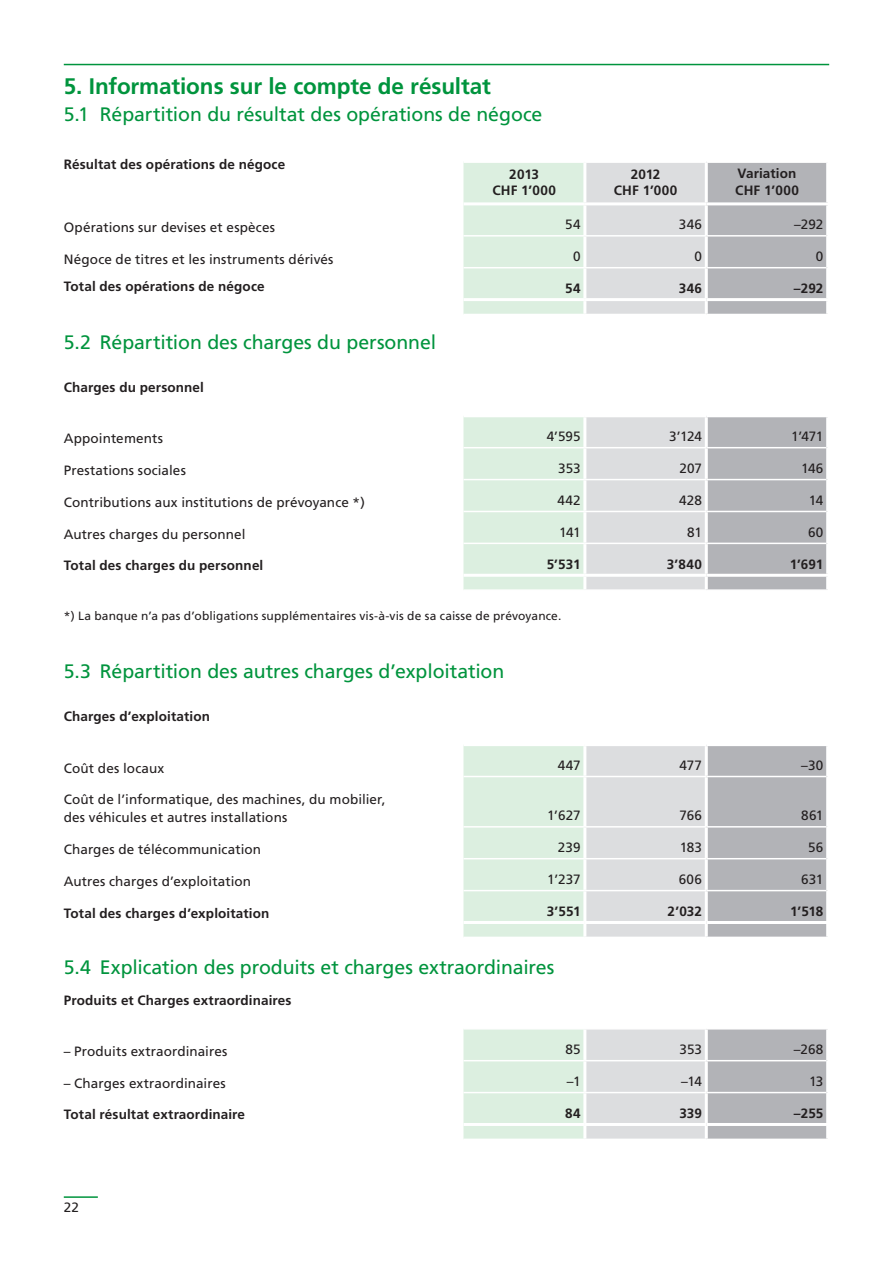
<style>
.page{position:relative;width:893px;height:1263px;background:#fff}
.page>*{position:absolute;margin:0;border:0;box-sizing:border-box;transform-origin:0 0}
.t1{font:700 22.5px "Frutiger";letter-spacing:-.005em;color:#00943d}
.t2{font:19.5px "Frutiger";letter-spacing:-.005em;color:#00943d}
.t3{font:13.5px/18px "Frutiger";letter-spacing:.005em;color:#231f20}
.t4{font:700 13.5px/16.5px "Frutiger";letter-spacing:.01em;color:#231f20;text-align:center}
.t5{font:12px "Frutiger";letter-spacing:.015em;color:#231f20}
</style>
<div class="page">
<hr style="left:64px;top:1196px;width:34px;height:2px;background:#00943d">
<hr style="left:64px;top:64px;width:765px;height:1px;background:#00943d">
<svg style="left:463px;top:163px;width:365px;height:151px;background:#cfd6d3"></svg>
<hr style="left:463px;top:235px;width:122px;height:2px;background:#fff">
<hr style="left:585px;top:235px;width:121px;height:2px;background:#fff">
<hr style="left:706px;top:235px;width:120px;height:2px;background:#fff">
<hr style="left:463px;top:267px;width:122px;height:1px;background:#fff">
<hr style="left:585px;top:267px;width:121px;height:1px;background:#fff">
<hr style="left:706px;top:267px;width:120px;height:1px;background:#fff">
<hr style="left:463px;top:202px;width:122px;height:3px;background:#fff">
<hr style="left:585px;top:202px;width:121px;height:3px;background:#fff">
<hr style="left:706px;top:202px;width:123px;height:3px;background:#fff">
<hr style="left:463px;top:298px;width:122px;height:3px;background:#fff">
<hr style="left:585px;top:298px;width:121px;height:3px;background:#fff">
<hr style="left:706px;top:298px;width:123px;height:3px;background:#fff">
<svg style="left:463px;top:417px;width:365px;height:172px;background:#cfd6d3"></svg>
<hr style="left:463px;top:447px;width:122px;height:1px;background:#fff">
<hr style="left:585px;top:447px;width:121px;height:1px;background:#fff">
<hr style="left:706px;top:447px;width:120px;height:1px;background:#fff">
<hr style="left:463px;top:479px;width:122px;height:1px;background:#fff">
<hr style="left:585px;top:479px;width:121px;height:1px;background:#fff">
<hr style="left:706px;top:479px;width:120px;height:1px;background:#fff">
<hr style="left:463px;top:574px;width:122px;height:3px;background:#fff">
<hr style="left:585px;top:574px;width:121px;height:3px;background:#fff">
<hr style="left:706px;top:574px;width:123px;height:3px;background:#fff">
<hr style="left:463px;top:543px;width:122px;height:1px;background:#fff">
<hr style="left:585px;top:543px;width:121px;height:1px;background:#fff">
<hr style="left:706px;top:543px;width:120px;height:1px;background:#fff">
<hr style="left:463px;top:511px;width:122px;height:1px;background:#fff">
<hr style="left:585px;top:511px;width:121px;height:1px;background:#fff">
<hr style="left:706px;top:511px;width:120px;height:1px;background:#fff">
<svg style="left:463px;top:1029px;width:365px;height:109px;background:#cfd6d3"></svg>
<hr style="left:463px;top:1123px;width:122px;height:3px;background:#fff">
<hr style="left:585px;top:1123px;width:121px;height:3px;background:#fff">
<hr style="left:706px;top:1123px;width:123px;height:3px;background:#fff">
<hr style="left:463px;top:1092px;width:122px;height:1px;background:#fff">
<hr style="left:585px;top:1092px;width:121px;height:1px;background:#fff">
<hr style="left:706px;top:1092px;width:120px;height:1px;background:#fff">
<hr style="left:463px;top:1060px;width:122px;height:1px;background:#fff">
<hr style="left:585px;top:1060px;width:121px;height:1px;background:#fff">
<hr style="left:706px;top:1060px;width:120px;height:1px;background:#fff">
<svg style="left:463px;top:746px;width:365px;height:191px;background:#cfd6d3"></svg>
<hr style="left:463px;top:776px;width:122px;height:1px;background:#fff">
<hr style="left:585px;top:776px;width:121px;height:1px;background:#fff">
<hr style="left:706px;top:776px;width:120px;height:1px;background:#fff">
<hr style="left:463px;top:826px;width:122px;height:1px;background:#fff">
<hr style="left:585px;top:826px;width:121px;height:1px;background:#fff">
<hr style="left:706px;top:826px;width:120px;height:1px;background:#fff">
<hr style="left:463px;top:921px;width:122px;height:3px;background:#fff">
<hr style="left:585px;top:921px;width:121px;height:3px;background:#fff">
<hr style="left:706px;top:921px;width:123px;height:3px;background:#fff">
<hr style="left:463px;top:890px;width:122px;height:1px;background:#fff">
<hr style="left:585px;top:890px;width:121px;height:1px;background:#fff">
<hr style="left:706px;top:890px;width:120px;height:1px;background:#fff">
<hr style="left:463px;top:858px;width:122px;height:1px;background:#fff">
<hr style="left:585px;top:858px;width:121px;height:1px;background:#fff">
<hr style="left:706px;top:858px;width:120px;height:1px;background:#fff">
<h1 class="t1" style="left:64px;top:73px;width:429px">5. Informations sur le compte de résultat</h1>
<h2 class="t2" style="left:64px;top:103px;width:480px">5.1 Répartition du résultat des opérations de négoce</h2>
<p class="t4" style="left:64px;top:155px;width:223px">Résultat des opérations de négoce</p>
<p class="t3" style="left:64px;top:218px;width:213px">Opérations sur devises et espèces</p>
<p class="t3" style="left:64px;top:250px;width:271px">Négoce de titres et les instruments dérivés</p>
<p class="t4" style="left:64px;top:278px;width:202px">Total des opérations de négoce</p>
<h2 class="t2" style="left:64px;top:330px;width:374px">5.2 Répartition des charges du personnel</h2>
<p class="t4" style="left:492px;top:166px;width:65px">2013<br>CHF 1’000</p>
<p class="t4" style="left:614px;top:166px;width:65px">2012<br>CHF 1’000</p>
<p class="t4" style="left:735px;top:165px;width:65px;text-align:left">Variation<br>CHF 1’000</p>
<p class="t3" style="left:565px;top:216px;width:17px">54</p>
<p class="t3" style="left:679px;top:216px;width:25px">346</p>
<p class="t3" style="left:794px;top:216px;width:31px">–292</p>
<p class="t3" style="left:573px;top:247px;width:9px">0</p>
<p class="t3" style="left:694px;top:247px;width:9px">0</p>
<p class="t3" style="left:816px;top:247px;width:9px">0</p>
<p class="t4" style="left:565px;top:280px;width:17px">54</p>
<p class="t4" style="left:679px;top:280px;width:25px">346</p>
<p class="t4" style="left:794px;top:280px;width:31px">–292</p>
<p class="t4" style="left:64px;top:379px;width:142px">Charges du personnel</p>
<p class="t3" style="left:64px;top:429px;width:101px">Appointements</p>
<p class="t3" style="left:64px;top:461px;width:124px">Prestations sociales</p>
<p class="t3" style="left:64px;top:493px;width:303px">Contributions aux institutions de prévoyance *)</p>
<p class="t3" style="left:64px;top:525px;width:183px">Autres charges du personnel</p>
<p class="t4" style="left:64px;top:557px;width:201px">Total des charges du personnel</p>
<p class="t5" style="left:64px;top:609px;width:499px">*) La banque n’a pas d’obligations supplémentaires vis-à-vis de sa caisse de prévoyance.</p>
<p class="t3" style="left:547px;top:427px;width:35px">4’595</p>
<p class="t3" style="left:669px;top:427px;width:34px">3’124</p>
<p class="t3" style="left:791px;top:427px;width:34px">1’471</p>
<p class="t3" style="left:558px;top:459px;width:24px">353</p>
<p class="t3" style="left:679px;top:459px;width:24px">207</p>
<p class="t3" style="left:801px;top:459px;width:24px">146</p>
<p class="t3" style="left:557px;top:491px;width:25px">442</p>
<p class="t3" style="left:679px;top:491px;width:24px">428</p>
<p class="t3" style="left:809px;top:491px;width:16px">14</p>
<p class="t3" style="left:559px;top:523px;width:23px">141</p>
<p class="t3" style="left:687px;top:523px;width:16px">81</p>
<p class="t3" style="left:808px;top:523px;width:17px">60</p>
<p class="t4" style="left:547px;top:556px;width:35px">5’531</p>
<p class="t4" style="left:667px;top:556px;width:37px">3’840</p>
<p class="t4" style="left:790px;top:556px;width:35px">1’691</p>
<h2 class="t2" style="left:64px;top:660px;width:442px">5.3 Répartition des autres charges d’exploitation</h2>
<p class="t4" style="left:64px;top:708px;width:148px">Charges d’exploitation</p>
<p class="t3" style="left:64px;top:759px;width:102px">Coût des locaux</p>
<p class="t3" style="left:64px;top:790px;width:323px">Coût de l’informatique, des machines, du mobilier, des véhicules et autres installations</p>
<p class="t3" style="left:64px;top:840px;width:199px">Charges de télécommunication</p>
<p class="t3" style="left:64px;top:872px;width:189px">Autres charges d’exploitation</p>
<p class="t4" style="left:64px;top:905px;width:207px">Total des charges d’exploitation</p>
<p class="t3" style="left:558px;top:756px;width:24px">447</p>
<p class="t3" style="left:680px;top:756px;width:24px">477</p>
<p class="t3" style="left:801px;top:756px;width:24px">–30</p>
<p class="t3" style="left:547px;top:807px;width:35px">1’627</p>
<p class="t3" style="left:680px;top:807px;width:24px">766</p>
<p class="t3" style="left:801px;top:807px;width:24px">861</p>
<p class="t3" style="left:558px;top:838px;width:24px">239</p>
<p class="t3" style="left:680px;top:838px;width:24px">183</p>
<p class="t3" style="left:808px;top:838px;width:17px">56</p>
<p class="t3" style="left:547px;top:870px;width:35px">1’237</p>
<p class="t3" style="left:679px;top:870px;width:25px">606</p>
<p class="t3" style="left:801px;top:870px;width:24px">631</p>
<p class="t4" style="left:547px;top:903px;width:35px">3’551</p>
<p class="t4" style="left:668px;top:903px;width:36px">2’032</p>
<p class="t4" style="left:790px;top:903px;width:35px">1’518</p>
<h2 class="t2" style="left:64px;top:956px;width:492px">5.4 Explication des produits et charges extraordinaires</h2>
<p class="t4" style="left:64px;top:991px;width:229px">Produits et Charges extraordinaires</p>
<p class="t3" style="left:64px;top:1042px;width:165px">– Produits extraordinaires</p>
<p class="t3" style="left:64px;top:1074px;width:163px">– Charges extraordinaires</p>
<p class="t4" style="left:64px;top:1106px;width:183px">Total résultat extraordinaire</p>
<p class="t3" style="left:565px;top:1040px;width:17px">85</p>
<p class="t3" style="left:679px;top:1040px;width:24px">353</p>
<p class="t3" style="left:794px;top:1040px;width:31px">–268</p>
<p class="t3" style="left:567px;top:1072px;width:15px">–1</p>
<p class="t3" style="left:681px;top:1072px;width:22px">–14</p>
<p class="t3" style="left:809px;top:1072px;width:16px">13</p>
<p class="t4" style="left:565px;top:1105px;width:17px">84</p>
<p class="t4" style="left:679px;top:1105px;width:24px">339</p>
<p class="t4" style="left:794px;top:1105px;width:31px">–255</p>
<p class="t3" style="left:64px;top:1198px;width:17px">22</p>
</div>
